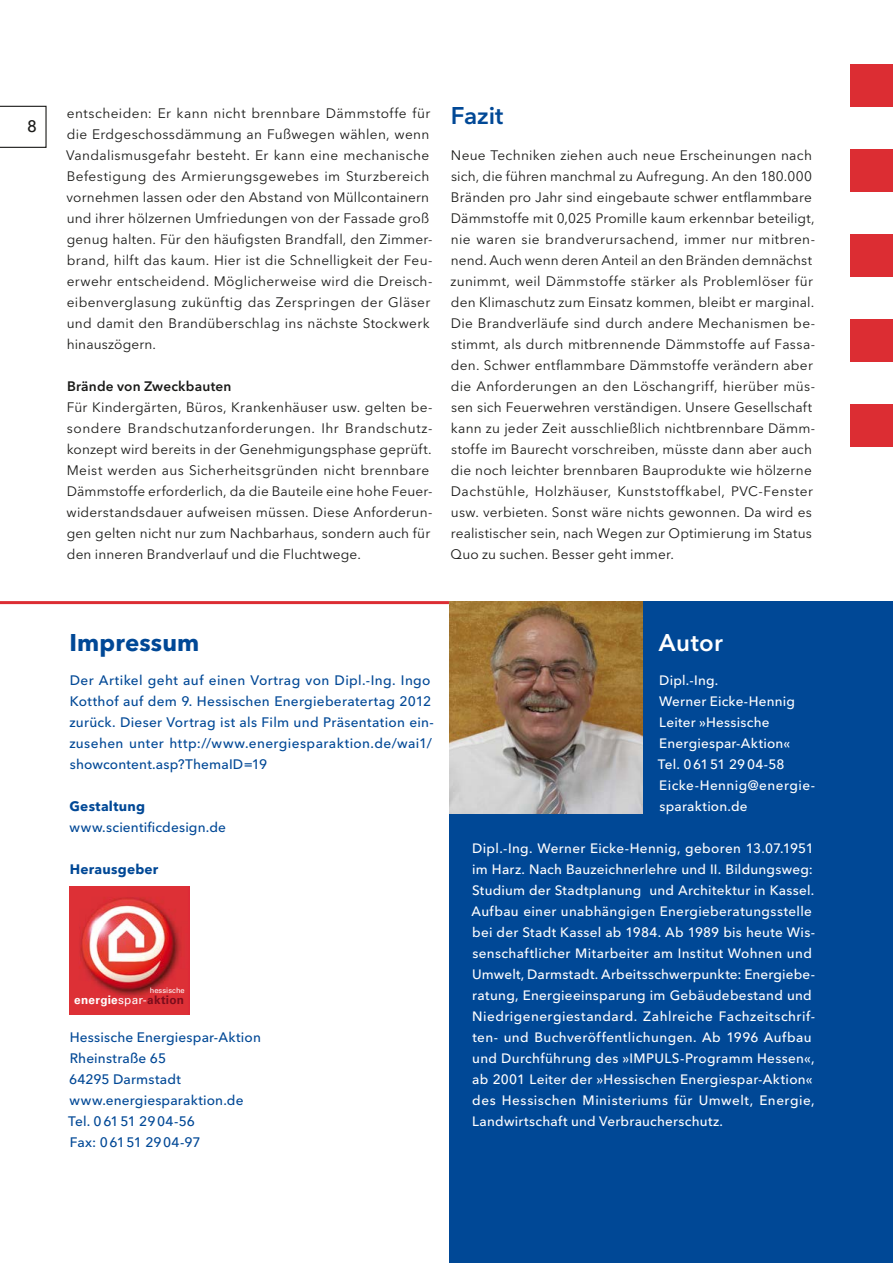
<style>
.page{position:relative;width:893px;height:1263px;background:#fff}
.page>*{position:absolute;margin:0;border:0;box-sizing:border-box;transform-origin:0 0}
.t1{font:700 24px "Avenir Next LT Pro";letter-spacing:.005em;color:#004896}
.t2{font:600 24px "Avenir Next LT Pro";letter-spacing:-.005em;color:#004896}
.t3{font:600 24px "Avenir Next LT Pro";letter-spacing:.02em;color:#fff}
.t4{font:500 16.5px "Avenir Next LT Pro";color:#1a1a18}
.t5{font:13.65px/21px "Avenir Next LT Pro";letter-spacing:.02em;color:#1a1a18}
.t6{font:500 13.65px/21px "Avenir Next LT Pro";letter-spacing:.02em;color:#004896}
.t7{font:700 13.65px "Avenir Next LT Pro";letter-spacing:.015em;color:#004896}
.t8{font:600 13.65px "Avenir Next LT Pro";letter-spacing:.015em;color:#1a1a18}
.t9{font:500 13.5px/21px "Avenir Next LT Pro";letter-spacing:.025em;color:#fff}
.t10{font:700 11.85px "Univers";letter-spacing:.02em;color:#fff}
.t11{font:7.5px "Univers";letter-spacing:.005em;color:#fff}
.s1{font-weight:400}
.s2{color:#7a0d1c}
</style>
<div class="page">
<div style="left:449px;top:601px;width:444px;height:662px;background:#004896"></div>
<div style="left:850px;top:64px;width:43px;height:42px;background:#dc2d33"></div>
<div style="left:850px;top:149px;width:43px;height:42px;background:#dc2d33"></div>
<div style="left:850px;top:234px;width:43px;height:42px;background:#dc2d33"></div>
<div style="left:850px;top:319px;width:43px;height:42px;background:#dc2d33"></div>
<div style="left:850px;top:404px;width:43px;height:42px;background:#dc2d33"></div>
<hr style="left:0;top:601px;width:449px;height:3px;background:#dc2d33">
<img style="left:449px;top:601px;width:193px;height:213px">
<img style="left:69px;top:887px;width:120px;height:127px">
<svg style="left:0;top:106px;width:47px;height:42px"></svg>
<p class="t4" style="left:27px;top:117px;width:11px">8</p>
<p class="t5" style="left:66px;top:102px;width:368px">entscheiden: Er kann nicht brennbare Dämmstoffe für die Erdgeschossdämmung an Fußwegen wählen, wenn Vandalismusgefahr besteht. Er kann eine mechanische Befestigung des Armierungsgewebes im Sturzbereich vornehmen lassen oder den Abstand von Müllcontainern und ihrer hölzernen Umfriedungen von der Fassade groß genug halten. Für den häufigsten Brandfall, den Zimmer&shy;brand, hilft das kaum. Hier ist die Schnelligkeit der Feu&shy;erwehr entscheidend. Möglicherweise wird die Dreisch&shy;eibenverglasung zukünftig das Zerspringen der Gläser und damit den Brandüberschlag ins nächste Stockwerk hinauszögern.</p>
<p class="t8" style="left:67px;top:378px;width:166px">Brände von Zweckbauten</p>
<p class="t5" style="left:67px;top:396px;width:367px">Für Kindergärten, Büros, Krankenhäuser usw. gelten be&shy;sondere Brandschutzanforderungen. Ihr Brandschutz&shy;konzept wird bereits in der Genehmigungsphase geprüft.<br>Meist werden aus Sicherheitsgründen nicht brennbare Dämmstoffe erforderlich, da die Bauteile eine hohe Feuer&shy;widerstandsdauer aufweisen müssen. Diese Anforderun&shy;gen gelten nicht nur zum Nachbarhaus, sondern auch für den inneren Brandverlauf und die Fluchtwege.</p>
<h1 class="t2" style="left:451px;top:101px;width:54px">Fazit</h1>
<p class="t5" style="left:450px;top:144px;width:366px">Neue Techniken ziehen auch neue Erscheinungen nach sich, die führen manchmal zu Aufregung. An den 180.000<br>Bränden pro Jahr sind eingebaute schwer entflammbare Dämmstoffe mit 0,025 Promille kaum erkennbar beteiligt, nie waren sie brandverursachend, immer nur mitbren&shy;nend. Auch wenn deren Anteil an den Bränden demnächst zunimmt, weil Dämmstoffe stärker als Problemlöser für den Klimaschutz zum Einsatz kommen, bleibt er marginal.<br>Die Brandverläufe sind durch andere Mechanismen be&shy;stimmt, als durch mitbrennende Dämmstoffe auf Fassa&shy;den. Schwer entflammbare Dämmstoffe verändern aber die Anforderungen an den Löschangriff, hierüber müs&shy;sen sich Feuerwehren verständigen. Unsere Gesellschaft kann zu jeder Zeit ausschließlich nichtbrennbare Dämm&shy;stoffe im Baurecht vorschreiben, müsste dann aber auch die noch leichter brennbaren Bauprodukte wie hölzerne Dachstühle, Holzhäuser, Kunststoffkabel, PVC-Fenster usw. verbieten. Sonst wäre nichts gewonnen. Da wird es realistischer sein, nach Wegen zur Optimierung im Status Quo zu suchen. Besser geht immer.</p>
<h1 class="t1" style="left:70px;top:628px;width:131px">Impressum</h1>
<p class="t6" style="left:69px;top:669px;width:366px">Der Artikel geht auf einen Vortrag von Dipl.-Ing. Ingo Kotthof auf dem 9. Hessischen Energieberatertag 2012 zurück. Dieser Vortrag ist als Film und Präsentation ein&shy;zusehen unter http://www.energiesparaktion.de/wai1/ showcontent.asp?ThemaID=19</p>
<p class="t7" style="left:70px;top:798px;width:77px">Gestaltung</p>
<p class="t6" style="left:70px;top:816px;width:158px">www.scientificdesign.de</p>
<p class="t7" style="left:70px;top:861px;width:90px">Herausgeber</p>
<p class="t11" style="left:150px;top:986px;width:37px">hessische</p>
<p class="t10" style="left:74px;top:993px;width:111px">energie<span class="s1">spar-</span><span class="s2">aktion</span></p>
<p class="t6" style="left:68px;top:1026px;width:194px">Hessische Energiespar-Aktion<br>Rheinstraße 65<br>64295 Darmstadt www.energiesparaktion.de<br>Tel. 06151 2904-56<br>Fax: 06151 2904-97</p>
<h1 class="t3" style="left:659px;top:628px;width:66px">Autor</h1>
<p class="t9" style="left:658px;top:670px;width:159px">Dipl.-Ing.<br>Werner Eicke-Hennig<br>Leiter »Hessische<br>Energiespar-Aktion«<br>Tel. 06151 2904-58<br>Eicke-Hennig@energie&shy;sparaktion.de</p>
<p class="t9" style="left:471px;top:838px;width:345px">Dipl.-Ing. Werner Eicke-Hennig, geboren 13.07.1951 im Harz. Nach Bauzeichnerlehre und II. Bildungsweg:<br>Studium der Stadtplanung und Architektur in Kassel.<br>Aufbau einer unabhängigen Energieberatungsstelle bei der Stadt Kassel ab 1984. Ab 1989 bis heute Wis&shy;senschaftlicher Mitarbeiter am Institut Wohnen und Umwelt, Darmstadt. Arbeitsschwerpunkte: Energiebe&shy;ratung, Energieeinsparung im Gebäudebestand und Niedrigenergiestandard. Zahlreiche Fachzeitschrif&shy;ten- und Buchveröffentlichungen. Ab 1996 Aufbau und Durchführung des »IMPULS-Programm Hessen«, ab 2001 Leiter der »Hessischen Energiespar-Aktion« des Hessischen Ministeriums für Umwelt, Energie, Landwirtschaft und Verbraucherschutz.</p>
</div>
